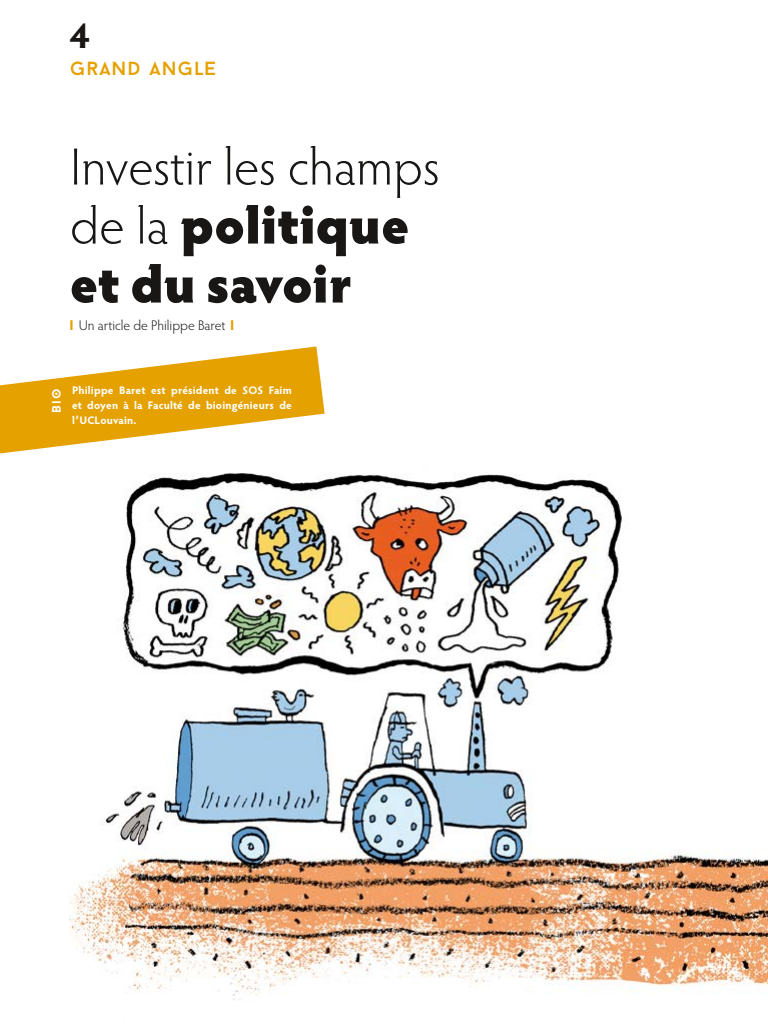
<style>
.page{position:relative;width:768px;height:1024px;background:#fff}
.page>*{position:absolute;margin:0;border:0;box-sizing:border-box;transform-origin:0 0}
.t1{font:300 52.5px/59px "Hypatia Sans Pro";color:#181716}
.t2{font:700 36px "Hypatia Sans Pro";color:#181716}
.t3{font:19px "Baron Neue";letter-spacing:.05em;color:#e5a100;scale:1.05 1}
.t4{font:300 14px "Hypatia Sans Pro";color:#181716}
.t5{font:700 12.4px "Baron Neue";color:#fff;scale:1.05 1}
.t6{font:700 11px/15px "Hypatia Sans Pro";letter-spacing:.015em;color:#fff;text-align:justify}
.s1{font-weight:900}
.s2{font-family:"Baron Neue";font-weight:900;color:#e5a100}
</style>
<div class="page">
<img style="left:70px;top:473px;width:698px;height:527px">
<div style="left:697px;top:353px;width:71px;height:345px;background:#fff"></div>
<svg style="left:0;top:346px;width:325px;height:107px;fill:#e5a100"></svg>
<h2 class="t2" style="left:70px;top:11px;width:21px">4</h2>
<h3 class="t3" style="left:70px;top:56px;width:141px">GRAND ANGLE</h3>
<h1 class="t1" style="left:70px;top:136px;width:371px">Investir les champs de la <span class="s1">politique et du savoir</span></h1>
<p class="t4" style="left:70px;top:316px;width:166px"><span class="s2">|</span> Un article de Philippe Baret <span class="s2">|</span></p>
<p class="t5" style="left:49px;top:413px;width:25px;rotate:-90deg">biO</p>
<p class="t6" style="left:72px;top:382px;width:221px">Philippe Baret est président de SOS Faim et doyen à la Faculté de bioingénieurs de l’UCLouvain.</p>
</div>
